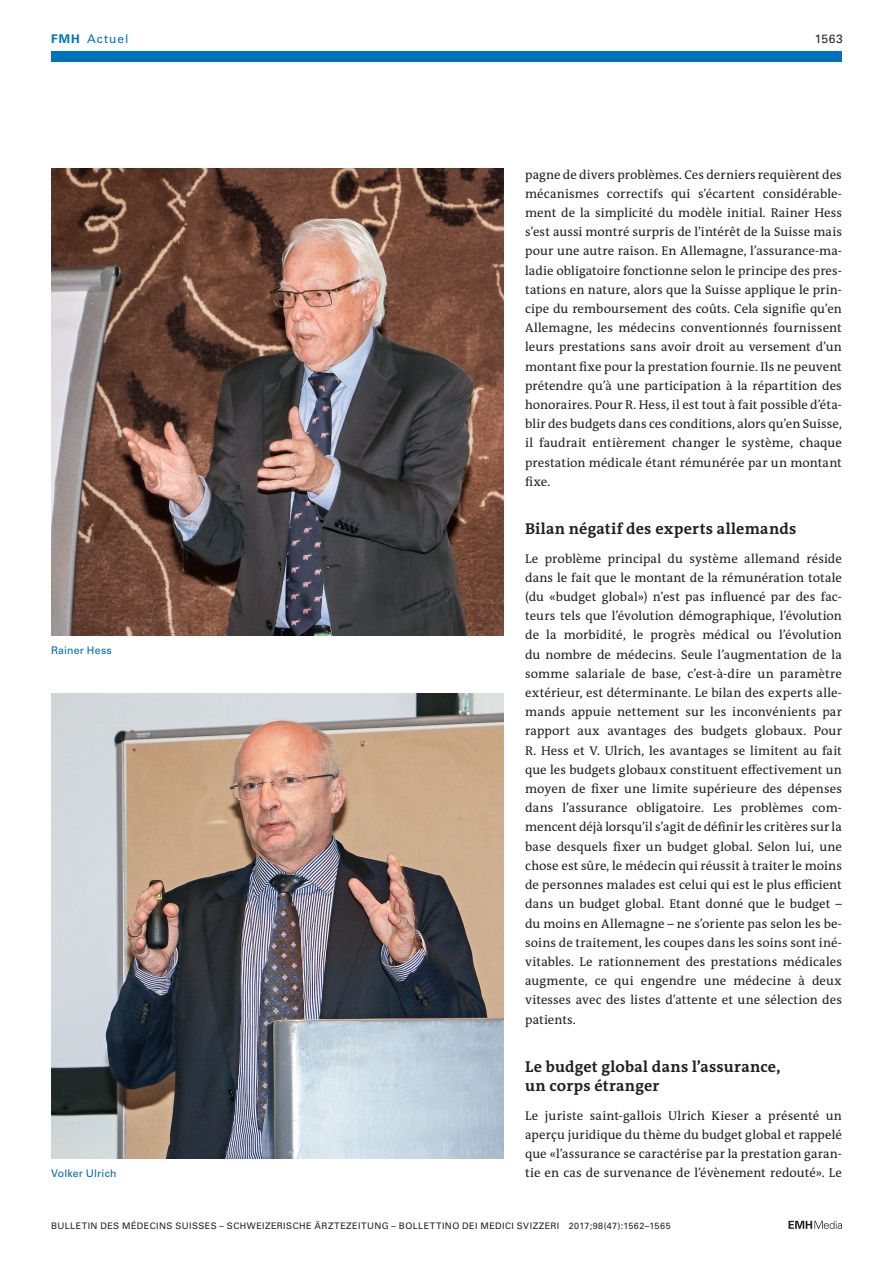
<style>
.page{position:relative;width:893px;height:1263px;background:#fff}
.page>*{position:absolute;margin:0;border:0;box-sizing:border-box;transform-origin:0 0}
.section-h1{font:700 15.75px/19.2px "The Antiqua B W7";letter-spacing:.015em;color:#231f20}
.section-pn{font:12.75px/19.2px "The Antiqua B W5 Plain";letter-spacing:.005em;color:#231f20;text-align:justify}
.ressort{font:12px "Univers LT Std";letter-spacing:.085em;color:#0072bc}
.ressort-2{font:12px "Univers LT Std";color:#231f20}
.fig-caption{font:10.5px "Univers LT Std";letter-spacing:.02em;color:#0067aa}
.fusszeile{font:9px "Univers LT Std";letter-spacing:.05em;color:#231f20}
.s1{font-weight:700}
</style>
<div class="page">
<svg style="left:788px;top:1221px;width:54px;height:8px"></svg>
<img style="left:51px;top:693px;width:453px;height:466px">
<img style="left:51px;top:168px;width:453px;height:468px">
<div style="left:51px;top:51px;width:791px;height:11px;background:#0072bc"></div>
<p class="ressort" style="left:51px;top:31px;width:79px"><span class="s1">FMH</span> Actuel</p>
<p class="ressort-2" style="left:815px;top:31px;width:30px">1563</p>
<p class="fig-caption" style="left:51px;top:644px;width:62px">Rainer Hess</p>
<p class="section-pn" style="left:525px;top:165px;width:318px">pagne de divers problèmes. Ces derniers requièrent des mécanismes correctifs qui s’écartent considérable&shy;ment de la simplicité du modèle initial. Rainer Hess s’est aussi montré surpris de l’intérêt de la Suisse mais pour une autre raison. En Allemagne, l’assurance-ma&shy;ladie obligatoire fonctionne selon le principe des pres&shy;tations en nature, alors que la Suisse applique le prin&shy;cipe du remboursement des coûts. Cela signifie qu’en Allemagne, les médecins conventionnés fournissent leurs prestations sans avoir droit au versement d’un montant fixe pour la prestation fournie. Ils ne peuvent prétendre qu’à une participation à la répartition des honoraires. Pour R. Hess, il est tout à fait possible d’éta&shy;blir des budgets dans ces conditions, alors qu’en Suisse, il faudrait entièrement changer le système, chaque prestation médicale étant rémunérée par un montant fixe.</p>
<p class="section-h1" style="left:525px;top:519px;width:273px">Bilan négatif des experts allemands</p>
<p class="section-pn" style="left:525px;top:549px;width:318px">Le problème principal du système allemand réside dans le fait que le montant de la rémunération totale (du «budget global») n’est pas influencé par des fac&shy;teurs tels que l’évolution démographique, l’évolution de la morbidité, le progrès médical ou l’évolution du nombre de médecins. Seule l’augmentation de la somme salariale de base, c’est-à-dire un paramètre extérieur, est déterminante. Le bilan des experts alle&shy;mands appuie nettement sur les inconvénients par rapport aux avantages des budgets globaux. Pour R. Hess et V. Ulrich, les avantages se limitent au fait que les budgets globaux constituent effectivement un moyen de fixer une limite supérieure des dépenses dans l’assurance obligatoire. Les problèmes com&shy;mencent déjà lorsqu’il s’agit de définir les critères sur la base desquels fixer un budget global. Selon lui, une chose est sûre, le médecin qui réussit à traiter le moins de personnes malades est celui qui est le plus efficient dans un budget global. Etant donné que le budget – du moins en Allemagne – ne s’oriente pas selon les be&shy;soins de traitement, les coupes dans les soins sont iné&shy;vitables. Le rationnement des prestations médicales augmente, ce qui engendre une médecine à deux vitesses avec des listes d’attente et une sélection des patients.</p>
<p class="section-h1" style="left:525px;top:1057px;width:257px">Le budget global dans l’assurance, un corps étranger</p>
<p class="section-pn" style="left:525px;top:1106px;width:318px">Le juriste saint-gallois Ulrich Kieser a présenté un aperçu juridique du thème du budget global et rappelé que «l’assurance se caractérise par la prestation garan-</p>
<p class="fig-caption" style="left:51px;top:1167px;width:67px">Volker Ulrich</p>
<p class="section-pn" style="left:525px;top:1163px;width:318px">tie en cas de survenance de l’évènement redouté». Le</p>
<p class="fusszeile" style="left:51px;top:1220px;width:621px">BULLETIN DES MÉDECINS SUISSES – SCHWEIZERISCHE ÄRZTEZEITUNG – BOLLETTINO DEI MEDICI SVIZZERI 2017;98(47):1562–1565</p>
</div>
